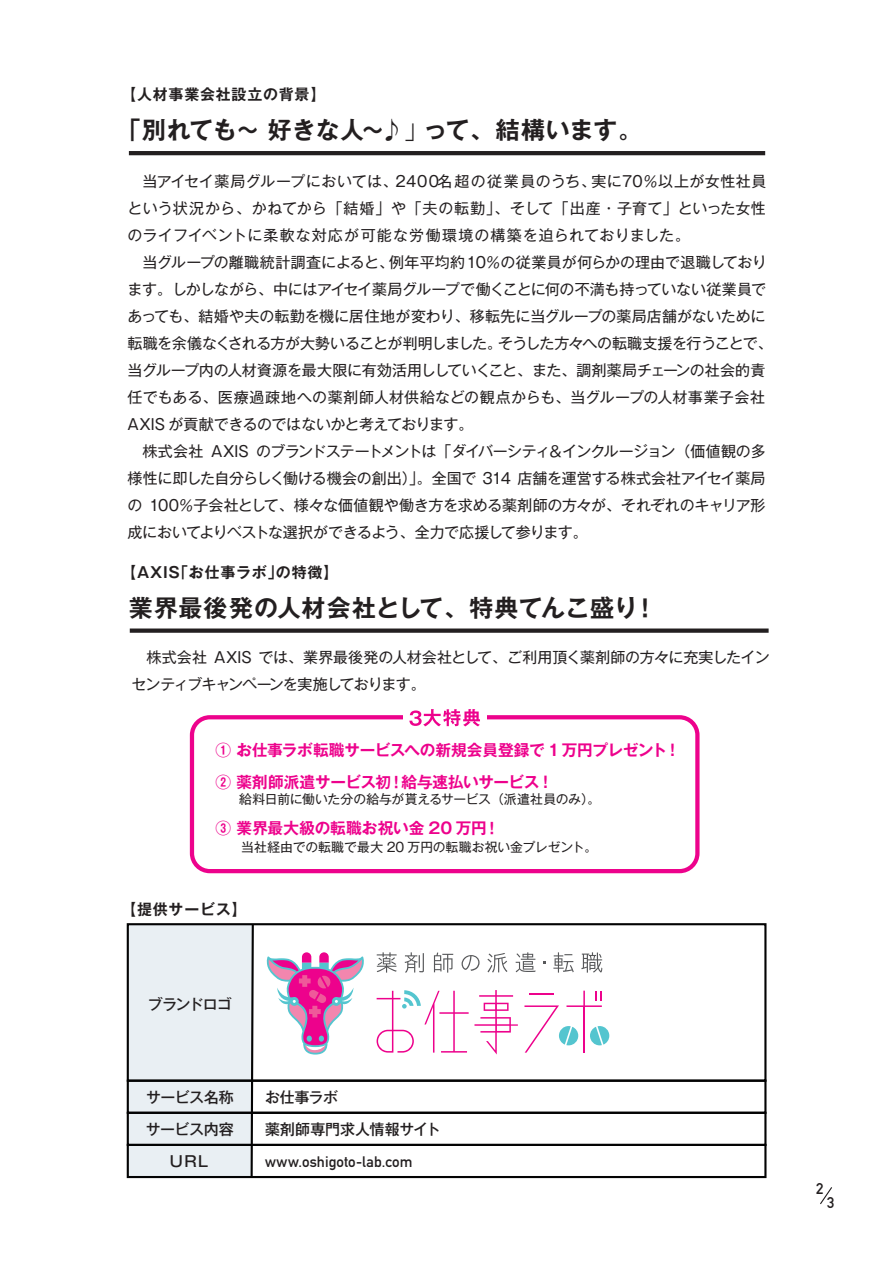
<style>
.page{position:relative;width:893px;height:1263px;background:#fff}
.page>*{position:absolute;margin:0;border:0;box-sizing:border-box;transform-origin:0 0}
.t1{font:24px "Gothic MB101 De B";letter-spacing:.01em;color:#231f20}
.t2{font:15.6px/31.8px "Gothic MB101 De B";letter-spacing:-.01em;color:#ed028c}
.t3{font:15.3px "DIN Mittelschrift Std";color:#231f20}
.t4{font:15px/27px "Gothic MB101";letter-spacing:-.015em;color:#231f20}
.t5{font:15px "Gothic MB101 De B";letter-spacing:.05em;color:#231f20}
.t6{font:500 15px "Gothic MB101 Pr 5";letter-spacing:-.03em;color:#231f20}
.t7{font:15px "DIN Mittelschrift Std";letter-spacing:.005em;color:#231f20}
.t8{font:500 15px/31.7px "Gothic MB101 Pr 5";letter-spacing:-.01em;color:#231f20}
.t9{font:12.9px "Gothic MB101";letter-spacing:-.02em;color:#231f20}
.t10{font:12.9px "Gothic MB101";color:#231f20}
.s1{font-family:"Koz Go Pr 6 N"}
</style>
<div class="page">
<svg style="left:820px;top:1187px;width:12px;height:18px"></svg>
<div style="left:130px;top:628px;width:639px;height:5px;background:#231f20"></div>
<hr style="left:129px;top:151px;width:636px;height:4px;background:#231f20">
<div style="left:128px;top:924px;width:124px;height:253px;background:#e9eff3"></div>
<svg style="left:266px;top:952px;width:98px;height:102px"></svg>
<svg style="left:377px;top:990px;width:141px;height:64px"></svg>
<svg style="left:524px;top:991px;width:85px;height:61px"></svg>
<svg style="left:377px;top:952px;width:20px;height:20px"></svg>
<svg style="left:405px;top:952px;width:19px;height:21px"></svg>
<svg style="left:434px;top:952px;width:19px;height:21px"></svg>
<svg style="left:462px;top:955px;width:18px;height:16px"></svg>
<svg style="left:487px;top:953px;width:20px;height:20px"></svg>
<svg style="left:516px;top:952px;width:20px;height:20px"></svg>
<svg style="left:553px;top:952px;width:21px;height:20px"></svg>
<svg style="left:581px;top:952px;width:21px;height:21px"></svg>
<div style="left:127px;top:923px;width:639px;height:159px;border:2px solid #030303"></div>
<div style="left:127px;top:1079px;width:639px;height:35px;border:2px solid #030303"></div>
<div style="left:127px;top:1112px;width:639px;height:34px;border:2px solid #030303"></div>
<div style="left:127px;top:1144px;width:639px;height:34px;border:2px solid #030303"></div>
<svg style="left:249px;top:923px;width:6px;height:256px"></svg>
<div style="left:190px;top:715px;width:509px;height:158px;border:4px solid #ed028c;border-radius:18px"></div>
<div style="left:403px;top:705px;width:83px;height:25px;background:#fff"></div>
<svg style="left:409px;top:709px;width:71px;height:17px"></svg>
<p class="t5" style="left:121px;top:83px;width:206px">【人材事業会社設立の背景】</p>
<h1 class="t1" style="left:117px;top:113px;width:527px">「別れても～好きな人～<span class="s1">♪」</span>って、結構います。</h1>
<p class="t4" style="left:128px;top:166px;width:647px;text-indent:15px">当アイセイ薬局グループにおいては、2400名超の従業員のうち、実に70％以上が女性社員という状況から、かねてから「結婚」や「夫の転勤」、そして「出産・子育て」といった女性のライフイベントに柔軟な対応が可能な労働環境の構築を迫られておりました。<br>　当グループの離職統計調査によると、例年平均約10％の従業員が何らかの理由で退職しております。しかしながら、中にはアイセイ薬局グループで働くことに何の不満も持っていない従業員であっても、結婚や夫の転勤を機に居住地が変わり、移転先に当グループの薬局店舗がないために転職を余儀なくされる方が大勢いることが判明しました。そうした方々への転職支援を行うことで、当グループ内の人材資源を最大限に有効活用ししていくこと、また、調剤薬局チェーンの社会的責任でもある、医療過疎地への薬剤師人材供給などの観点からも、当グループの人材事業子会社AXIS が貢献できるのではないかと考えております。<br>　株式会社 AXIS のブランドステートメントは「ダイバーシティ＆インクルージョン（価値観の多様性に即した自分らしく働ける機会の創出）」。全国で 314 店舗を運営する株式会社アイセイ薬局の 100％子会社として、様々な価値観や働き方を求める薬剤師の方々が、それぞれのキャリア形成においてよりベストな選択ができるよう、全力で応援して参ります。</p>
<p class="t5" style="left:121px;top:562px;width:218px">【AXIS「お仕事ラボ」の特徴】</p>
<h1 class="t1" style="left:129px;top:591px;width:530px">業界最後発の人材会社として、特典てんこ盛り！</h1>
<p class="t4" style="left:131px;top:642px;width:640px">　株式会社 AXIS では、業界最後発の人材会社として、ご利用頂く薬剤師の方々に充実したインセンティブキャンペーンを実施しております。</p>
<p class="t2" style="left:216px;top:733px;width:461px">① お仕事ラボ転職サービスへの新規会員登録で 1 万円プレゼント !<br>② 薬剤師派遣サービス初！給与速払いサービス !</p>
<p class="t9" style="left:239px;top:790px;width:363px">給料日前に働いた分の給与が貰えるサービス（派遣社員のみ）。</p>
<p class="t2" style="left:216px;top:811px;width:286px">③ 業界最大級の転職お祝い金 20 万円！</p>
<p class="t10" style="left:216px;top:838px;width:383px">　 当社経由での転職で最大 20 万円の転職お祝い金プレゼント。</p>
<p class="t5" style="left:121px;top:899px;width:127px">【提供サービス】</p>
<p class="t6" style="left:148px;top:991px;width:85px">ブランドロゴ</p>
<p class="t6" style="left:146px;top:1085px;width:89px">サービス名称</p>
<p class="t6" style="left:146px;top:1116px;width:89px">サービス内容</p>
<p class="t6" style="left:170px;top:1148px;width:40px">URL</p>
<p class="t8" style="left:265px;top:1080px;width:177px">お仕事ラボ<br>薬剤師専門求人情報サイト</p>
<p class="t7" style="left:265px;top:1152px;width:149px">www.oshigoto-lab.com</p>
<p class="t3" style="left:816px;top:1179px;width:9px">2</p>
<p class="t3" style="left:827px;top:1194px;width:9px">3</p>
</div>
